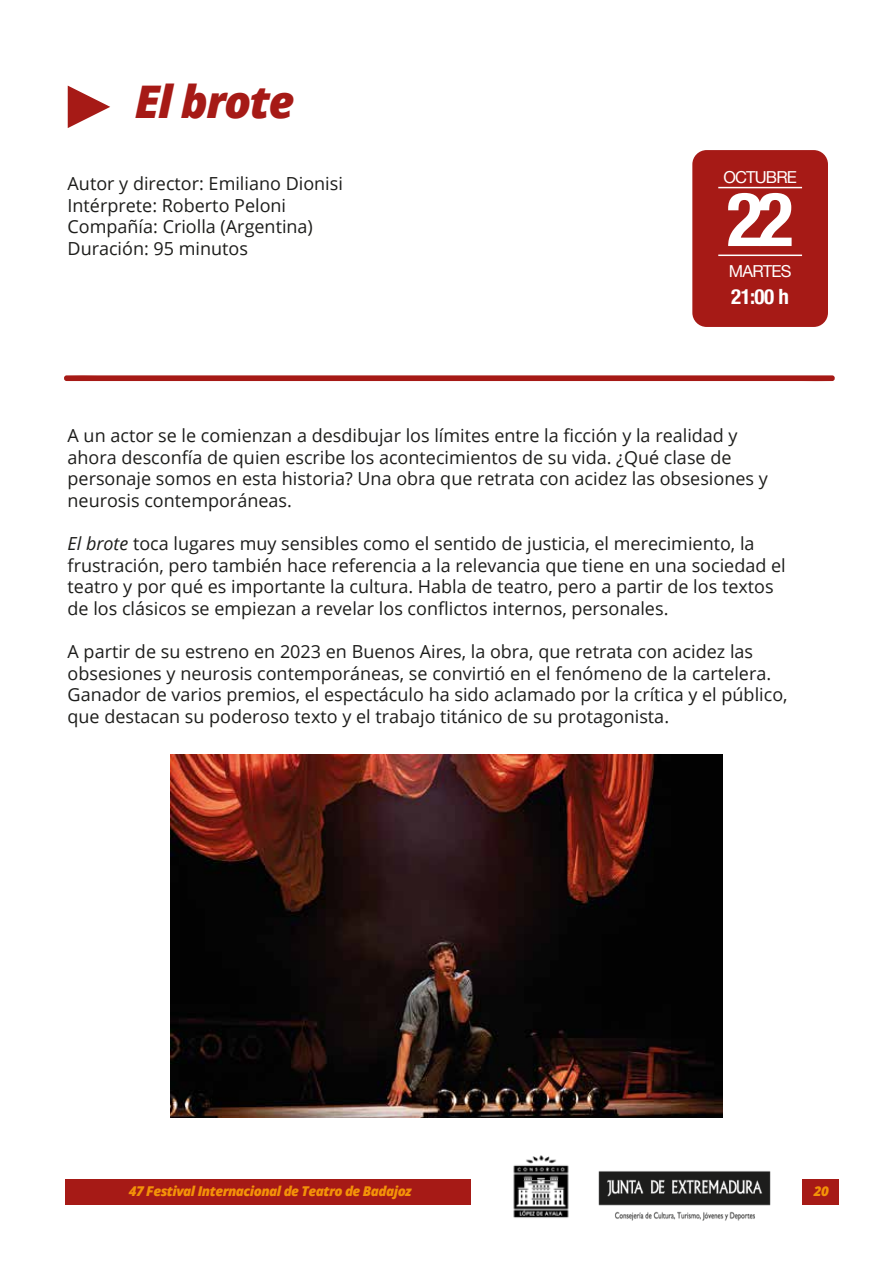
<style>
.page{position:relative;width:893px;height:1263px;background:#fff}
.page>*{position:absolute;margin:0;border:0;box-sizing:border-box;transform-origin:0 0}
.t1{font:700 condensed 75px "Helvetica Neue";color:#fff}
.t2{font:italic 800 45px "Open Sans";letter-spacing:-.04em;color:#a61a16}
.t3{font:700 condensed 21px "Helvetica Neue";color:#fff}
.t4{font:18px/21.6px "Open Sans";color:#1d1d1b}
.t5{font:16.5px "Helvetica Neue";letter-spacing:-.05em;color:#fff}
.t6{font:italic 800 13.5px "Open Sans";letter-spacing:-.04em;color:#f39208}
.s1{font-style:italic}
</style>
<div class="page">
<svg style="left:68px;top:86px;width:42px;height:42px"></svg>
<div style="left:692px;top:150px;width:136px;height:177px;background:#a61a16;border-radius:14px"></div>
<hr style="left:718px;top:255px;width:84px;height:1px;background:#fff">
<hr style="left:718px;top:187px;width:84px;height:1px;background:#fff">
<div style="left:802px;top:1180px;width:37px;height:25px;background:#a61a16"></div>
<img style="left:170px;top:754px;width:553px;height:363px">
<div style="left:65px;top:1180px;width:406px;height:25px;background:#a61a16"></div>
<img style="left:513px;top:1155px;width:56px;height:63px">
<svg style="left:64px;top:375px;width:771px;height:6px;background:#ab2925"></svg>
<img style="left:598px;top:1171px;width:173px;height:50px">
<h2 class="t2" style="left:135px;top:68px;width:161px">El brote</h2>
<p class="t4" style="left:68px;top:172px;width:277px">Autor y director: Emiliano Dionisi<br>Intérprete: Roberto Peloni<br>Compañía: Criolla (Argentina)<br>Duración: 95 minutos</p>
<p class="t5" style="left:723px;top:165px;width:75px">OCTUBRE</p>
<h1 class="t1" style="left:727px;top:157px;width:68px">22</h1>
<p class="t5" style="left:729px;top:259px;width:64px">MARTES</p>
<p class="t3" style="left:731px;top:279px;width:59px">21:00 h</p>
<p class="t4" style="left:68px;top:424px;width:702px">A un actor se le comienzan a desdibujar los límites entre la ficción y la realidad y ahora desconfía de quien escribe los acontecimientos de su vida. ¿Qué clase de personaje somos en esta historia? Una obra que retrata con acidez las obsesiones y neurosis contemporáneas.</p>
<p class="t4" style="left:68px;top:532px;width:720px"><span class="s1">El brote</span> toca lugares muy sensibles como el sentido de justicia, el merecimiento, la frustración, pero también hace referencia a la relevancia que tiene en una sociedad el teatro y por qué es importante la cultura. Habla de teatro, pero a partir de los textos de los clásicos se empiezan a revelar los conflictos internos, personales.</p>
<p class="t4" style="left:68px;top:640px;width:721px">A partir de su estreno en 2023 en Buenos Aires, la obra, que retrata con acidez las obsesiones y neurosis contemporáneas, se convirtió en el fenómeno de la cartelera.<br>Ganador de varios premios, el espectáculo ha sido aclamado por la crítica y el público, que destacan su poderoso texto y el trabajo titánico de su protagonista.</p>
<p class="t6" style="left:129px;top:1181px;width:285px">47 Festival Internacional de Teatro de Badajoz</p>
<p class="t6" style="left:814px;top:1181px;width:17px">20</p>
</div>
